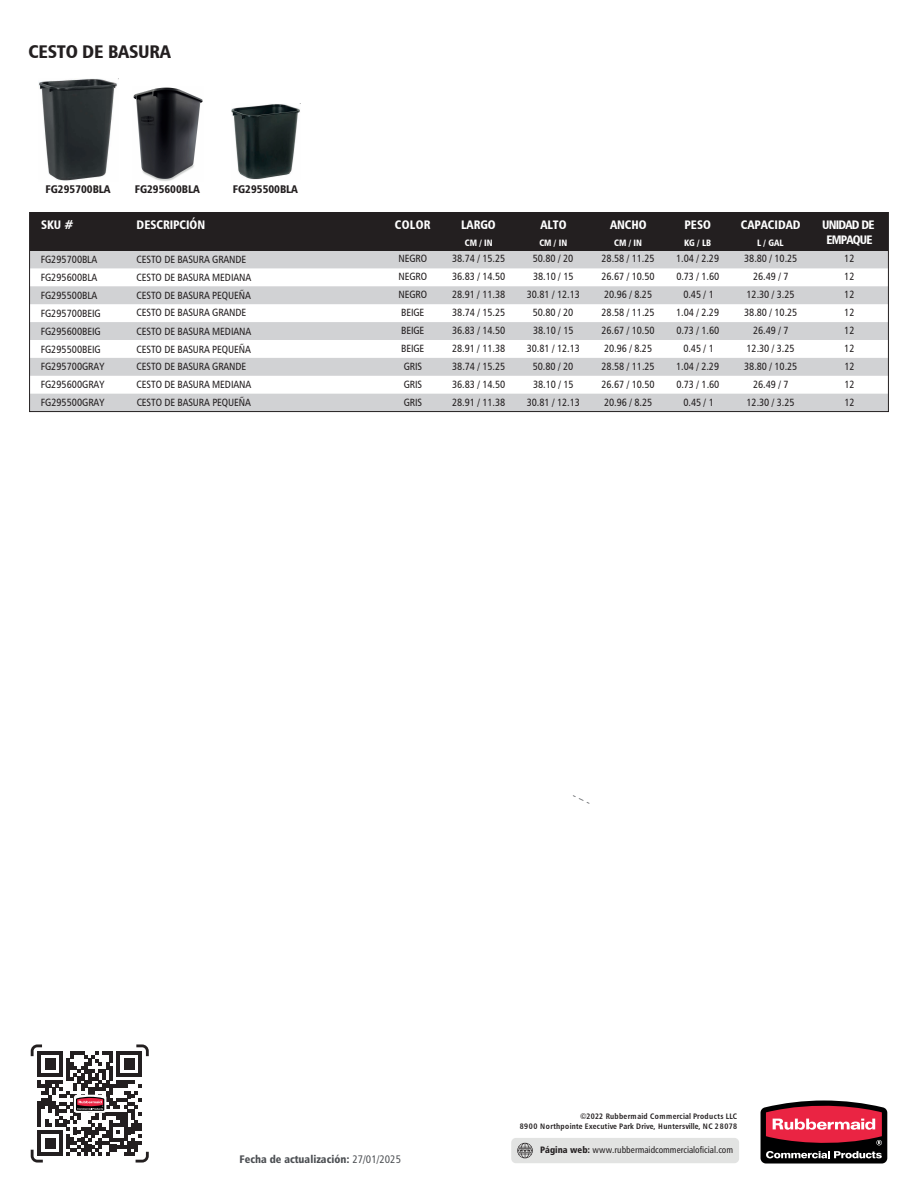
<style>
.page{position:relative;width:918px;height:1188px;background:#fff}
.page>*{position:absolute;margin:0;border:0;box-sizing:border-box;transform-origin:0 0}
.t1{font:18.3px "Humanist 777 BT Black Condensed B";letter-spacing:-.01em;color:#231f20}
.t2{font:12.45px "Humanist 777 BT Black Condensed B";color:#fff;scale:.95 1}
.t3{font:12.45px/14.1px "Humanist 777 BT Black Condensed B";letter-spacing:-.065em;color:#fff;text-align:center;scale:.95 1}
.t4{font:11.1px "Humanist 777 BT Black Condensed B";color:#231f20}
.t5{font:10.95px "Humanist 777 BT Black Condensed B";color:#4c4f53}
.t6{font:10.5px "Humanist 777 BT Roman Condensed B";letter-spacing:-.01em;color:#231f20}
.t7{font:9.3px "Humanist 777 BT Roman Condensed B";color:#231f20}
.t8{font:9.3px "Humanist 777 BT Black Condensed B";color:#fff;scale:.95 1}
.t9{font:7.95px/9.4px "Humanist 777 BT Bold Condensed B";letter-spacing:.04em;color:#231f20;text-align:right}
.s1{font-family:"Humanist 777 BT Roman Condensed B"}
.s2{font-family:"Humanist 777 BT Black Condensed B"}
</style>
<div class="page">
<svg style="left:761px;top:1100px;width:126px;height:64px;background:#8b3c49"></svg>
<div style="left:511px;top:1138px;width:228px;height:25px;background:#e2e3e2;border-radius:5px"></div>
<svg style="left:517px;top:1143px;width:16px;height:15px"></svg>
<svg style="left:31px;top:1044px;width:118px;height:119px"></svg>
<div style="left:31px;top:286px;width:856px;height:18px;background:#d1d2d4"></div>
<div style="left:31px;top:251px;width:856px;height:17px;background:#d1d2d4"></div>
<div style="left:31px;top:322px;width:856px;height:18px;background:#d1d2d4"></div>
<div style="left:31px;top:358px;width:856px;height:18px;background:#d1d2d4"></div>
<div style="left:31px;top:394px;width:856px;height:16px;background:#d1d2d4"></div>
<div style="left:879px;top:234px;width:9px;height:17px;background:#231f20"></div>
<div style="left:823px;top:234px;width:58px;height:17px;background:#231f20"></div>
<div style="left:809px;top:234px;width:14px;height:17px;background:#231f20"></div>
<div style="left:732px;top:234px;width:77px;height:17px;background:#231f20"></div>
<div style="left:719px;top:234px;width:13px;height:17px;background:#231f20"></div>
<div style="left:641px;top:234px;width:78px;height:17px;background:#231f20"></div>
<div style="left:628px;top:234px;width:13px;height:17px;background:#231f20"></div>
<div style="left:551px;top:234px;width:77px;height:17px;background:#231f20"></div>
<div style="left:537px;top:234px;width:14px;height:17px;background:#231f20"></div>
<div style="left:460px;top:234px;width:77px;height:17px;background:#231f20"></div>
<div style="left:447px;top:234px;width:13px;height:17px;background:#231f20"></div>
<div style="left:369px;top:234px;width:78px;height:17px;background:#231f20"></div>
<div style="left:322px;top:234px;width:47px;height:17px;background:#231f20"></div>
<div style="left:116px;top:234px;width:206px;height:17px;background:#231f20"></div>
<div style="left:30px;top:234px;width:86px;height:17px;background:#231f20"></div>
<div style="left:879px;top:212px;width:9px;height:22px;background:#231f20"></div>
<div style="left:823px;top:212px;width:58px;height:22px;background:#231f20"></div>
<div style="left:809px;top:212px;width:14px;height:22px;background:#231f20"></div>
<div style="left:732px;top:212px;width:77px;height:22px;background:#231f20"></div>
<div style="left:719px;top:212px;width:13px;height:22px;background:#231f20"></div>
<div style="left:641px;top:212px;width:78px;height:22px;background:#231f20"></div>
<div style="left:628px;top:212px;width:13px;height:22px;background:#231f20"></div>
<div style="left:551px;top:212px;width:77px;height:22px;background:#231f20"></div>
<div style="left:537px;top:212px;width:14px;height:22px;background:#231f20"></div>
<div style="left:460px;top:212px;width:77px;height:22px;background:#231f20"></div>
<div style="left:447px;top:212px;width:13px;height:22px;background:#231f20"></div>
<div style="left:369px;top:212px;width:78px;height:22px;background:#231f20"></div>
<div style="left:322px;top:212px;width:47px;height:22px;background:#231f20"></div>
<div style="left:116px;top:212px;width:206px;height:22px;background:#231f20"></div>
<div style="left:30px;top:212px;width:86px;height:22px;background:#231f20"></div>
<div style="left:29px;top:212px;width:860px;height:200px;border:1px solid #231f20"></div>
<svg style="left:573px;top:795px;width:17px;height:9px"></svg>
<img style="left:133px;top:87px;width:70px;height:94px">
<img style="left:231px;top:103px;width:70px;height:77px">
<img style="left:38px;top:78px;width:81px;height:103px">
<h1 class="t1" style="left:28px;top:40px;width:144px">CESTO DE BASURA</h1>
<p class="t4" style="left:46px;top:182px;width:67px">FG295700BLA</p>
<p class="t4" style="left:135px;top:182px;width:67px">FG295600BLA</p>
<p class="t4" style="left:233px;top:182px;width:67px">FG295500BLA</p>
<p class="t2" style="left:41px;top:217px;width:36px">SKU #</p>
<p class="t2" style="left:137px;top:217px;width:74px">DESCRIPCIÓN</p>
<p class="t2" style="left:461px;top:217px;width:38px">LARGO</p>
<p class="t8" style="left:465px;top:237px;width:31px">CM / IN</p>
<p class="t2" style="left:395px;top:217px;width:39px">COLOR</p>
<p class="t2" style="left:540px;top:217px;width:29px">ALTO</p>
<p class="t8" style="left:539px;top:237px;width:31px">CM / IN</p>
<p class="t2" style="left:610px;top:217px;width:40px">ANCHO</p>
<p class="t8" style="left:614px;top:237px;width:31px">CM / IN</p>
<p class="t2" style="left:685px;top:217px;width:29px">PESO</p>
<p class="t8" style="left:684px;top:237px;width:30px">KG / LB</p>
<p class="t2" style="left:741px;top:217px;width:65px">CAPACIDAD</p>
<p class="t8" style="left:757px;top:237px;width:29px">L / GAL</p>
<p class="t3" style="left:822px;top:218px;width:57px">UNIDAD DE<br>EMPAQUE</p>
<p class="t6" style="left:41px;top:253px;width:58px">FG295700BLA</p>
<p class="t6" style="left:137px;top:252px;width:111px">CESTO DE BASURA GRANDE</p>
<p class="t6" style="left:399px;top:252px;width:30px">NEGRO</p>
<p class="t6" style="left:452px;top:252px;width:55px">38.74 / 15.25</p>
<p class="t6" style="left:533px;top:252px;width:42px">50.80 / 20</p>
<p class="t6" style="left:602px;top:252px;width:55px">28.58 / 11.25</p>
<p class="t6" style="left:676px;top:252px;width:45px">1.04 / 2.29</p>
<p class="t6" style="left:744px;top:252px;width:55px">38.80 / 10.25</p>
<p class="t6" style="left:844px;top:252px;width:12px">12</p>
<p class="t6" style="left:41px;top:271px;width:58px">FG295600BLA</p>
<p class="t6" style="left:137px;top:271px;width:116px">CESTO DE BASURA MEDIANA</p>
<p class="t6" style="left:399px;top:270px;width:30px">NEGRO</p>
<p class="t6" style="left:452px;top:270px;width:55px">36.83 / 14.50</p>
<p class="t6" style="left:533px;top:270px;width:42px">38.10 / 15</p>
<p class="t6" style="left:601px;top:270px;width:55px">26.67 / 10.50</p>
<p class="t6" style="left:676px;top:270px;width:45px">0.73 / 1.60</p>
<p class="t6" style="left:753px;top:270px;width:37px">26.49 / 7</p>
<p class="t6" style="left:844px;top:270px;width:12px">12</p>
<p class="t6" style="left:41px;top:289px;width:58px">FG295500BLA</p>
<p class="t6" style="left:137px;top:289px;width:116px">CESTO DE BASURA PEQUEÑA</p>
<p class="t6" style="left:399px;top:288px;width:30px">NEGRO</p>
<p class="t6" style="left:452px;top:288px;width:55px">28.91 / 11.38</p>
<p class="t6" style="left:527px;top:288px;width:55px">30.81 / 12.13</p>
<p class="t6" style="left:604px;top:288px;width:50px">20.96 / 8.25</p>
<p class="t6" style="left:683px;top:288px;width:32px">0.45 / 1</p>
<p class="t6" style="left:747px;top:288px;width:50px">12.30 / 3.25</p>
<p class="t6" style="left:844px;top:288px;width:12px">12</p>
<p class="t6" style="left:41px;top:307px;width:61px">FG295700BEIG</p>
<p class="t6" style="left:137px;top:306px;width:111px">CESTO DE BASURA GRANDE</p>
<p class="t6" style="left:401px;top:306px;width:25px">BEIGE</p>
<p class="t6" style="left:452px;top:306px;width:55px">38.74 / 15.25</p>
<p class="t6" style="left:533px;top:306px;width:42px">50.80 / 20</p>
<p class="t6" style="left:602px;top:306px;width:55px">28.58 / 11.25</p>
<p class="t6" style="left:676px;top:306px;width:45px">1.04 / 2.29</p>
<p class="t6" style="left:744px;top:306px;width:55px">38.80 / 10.25</p>
<p class="t6" style="left:844px;top:306px;width:12px">12</p>
<p class="t6" style="left:41px;top:324px;width:61px">FG295600BEIG</p>
<p class="t6" style="left:137px;top:324px;width:116px">CESTO DE BASURA MEDIANA</p>
<p class="t6" style="left:401px;top:324px;width:25px">BEIGE</p>
<p class="t6" style="left:452px;top:324px;width:55px">36.83 / 14.50</p>
<p class="t6" style="left:533px;top:324px;width:42px">38.10 / 15</p>
<p class="t6" style="left:601px;top:324px;width:55px">26.67 / 10.50</p>
<p class="t6" style="left:676px;top:324px;width:45px">0.73 / 1.60</p>
<p class="t6" style="left:753px;top:324px;width:37px">26.49 / 7</p>
<p class="t6" style="left:844px;top:324px;width:12px">12</p>
<p class="t6" style="left:41px;top:342px;width:61px">FG295500BEIG</p>
<p class="t6" style="left:137px;top:342px;width:116px">CESTO DE BASURA PEQUEÑA</p>
<p class="t6" style="left:401px;top:342px;width:25px">BEIGE</p>
<p class="t6" style="left:452px;top:342px;width:55px">28.91 / 11.38</p>
<p class="t6" style="left:527px;top:342px;width:55px">30.81 / 12.13</p>
<p class="t6" style="left:604px;top:342px;width:50px">20.96 / 8.25</p>
<p class="t6" style="left:683px;top:342px;width:32px">0.45 / 1</p>
<p class="t6" style="left:747px;top:342px;width:50px">12.30 / 3.25</p>
<p class="t6" style="left:844px;top:342px;width:12px">12</p>
<p class="t6" style="left:41px;top:360px;width:65px">FG295700GRAY</p>
<p class="t6" style="left:137px;top:360px;width:111px">CESTO DE BASURA GRANDE</p>
<p class="t6" style="left:404px;top:360px;width:20px">GRIS</p>
<p class="t6" style="left:452px;top:360px;width:55px">38.74 / 15.25</p>
<p class="t6" style="left:533px;top:360px;width:42px">50.80 / 20</p>
<p class="t6" style="left:602px;top:360px;width:55px">28.58 / 11.25</p>
<p class="t6" style="left:676px;top:360px;width:45px">1.04 / 2.29</p>
<p class="t6" style="left:744px;top:360px;width:55px">38.80 / 10.25</p>
<p class="t6" style="left:844px;top:360px;width:12px">12</p>
<p class="t6" style="left:41px;top:378px;width:65px">FG295600GRAY</p>
<p class="t6" style="left:137px;top:378px;width:116px">CESTO DE BASURA MEDIANA</p>
<p class="t6" style="left:404px;top:377px;width:20px">GRIS</p>
<p class="t6" style="left:452px;top:377px;width:55px">36.83 / 14.50</p>
<p class="t6" style="left:533px;top:377px;width:42px">38.10 / 15</p>
<p class="t6" style="left:601px;top:377px;width:55px">26.67 / 10.50</p>
<p class="t6" style="left:676px;top:377px;width:45px">0.73 / 1.60</p>
<p class="t6" style="left:753px;top:377px;width:37px">26.49 / 7</p>
<p class="t6" style="left:844px;top:377px;width:12px">12</p>
<p class="t6" style="left:41px;top:396px;width:65px">FG295500GRAY</p>
<p class="t6" style="left:137px;top:396px;width:116px">CESTO DE BASURA PEQUEÑA</p>
<p class="t6" style="left:404px;top:395px;width:20px">GRIS</p>
<p class="t6" style="left:452px;top:395px;width:55px">28.91 / 11.38</p>
<p class="t6" style="left:527px;top:395px;width:55px">30.81 / 12.13</p>
<p class="t6" style="left:604px;top:395px;width:50px">20.96 / 8.25</p>
<p class="t6" style="left:683px;top:395px;width:32px">0.45 / 1</p>
<p class="t6" style="left:747px;top:395px;width:50px">12.30 / 3.25</p>
<p class="t6" style="left:844px;top:395px;width:12px">12</p>
<p class="t5" style="left:240px;top:1152px;width:163px">Fecha de actualización: <span class="s1">27/01/2025</span></p>
<p class="t9" style="left:520px;top:1112px;width:219px">©2022 Rubbermaid Commercial Products LLC<br>8900 Northpointe Executive Park Drive, Huntersville, NC 28078</p>
<p class="t7" style="left:540px;top:1144px;width:194px"><span class="s2">Página web:</span> www.rubbermaidcommercialoficial.com</p>
</div>
